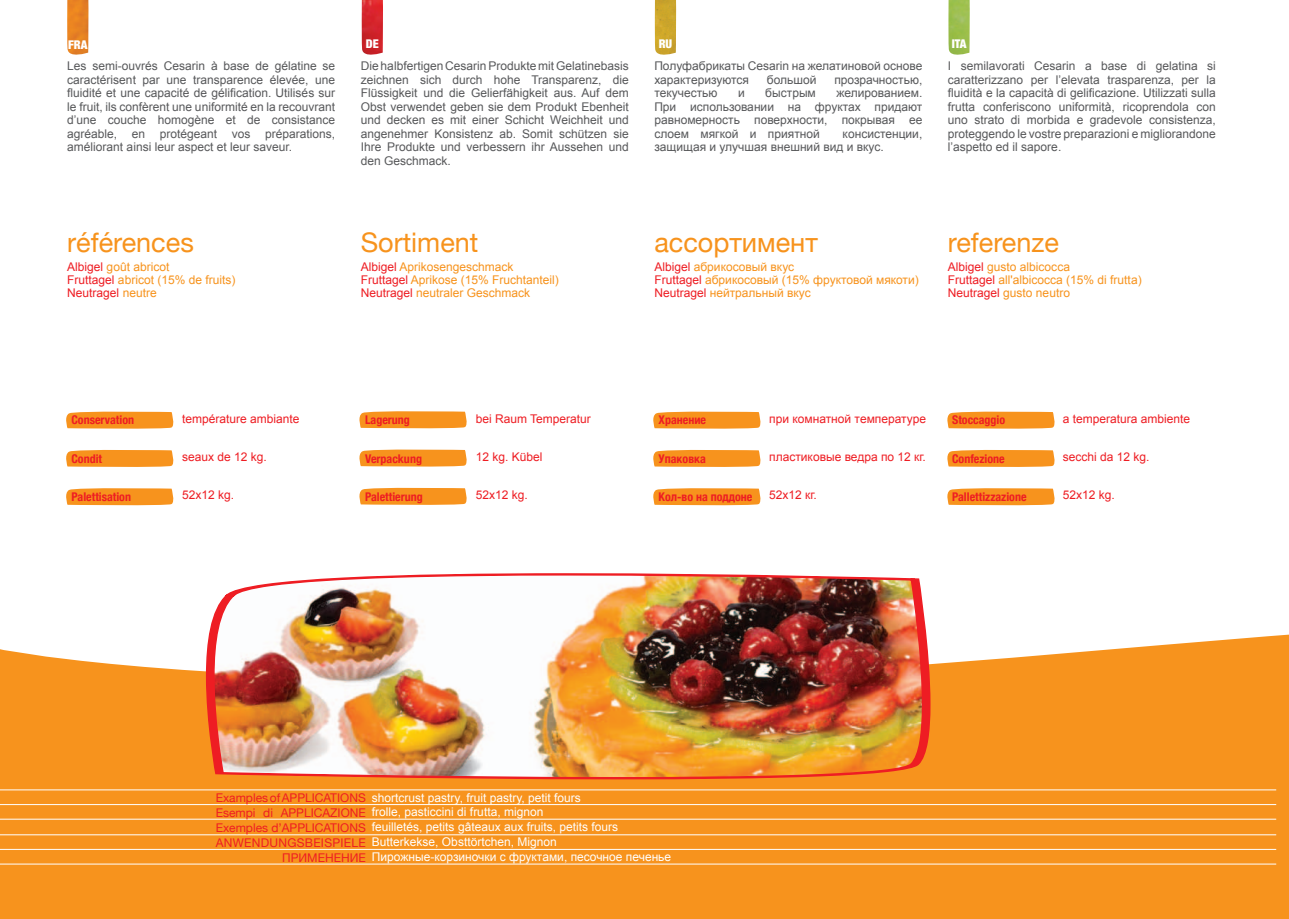
<style>
.page{position:relative;width:1289px;height:919px;background:#fff}
.page>*{position:absolute;margin:0;border:0;box-sizing:border-box;transform-origin:0 0}
.t1{font:27px "Helvetica Neue";color:#f7931d}
.t2{font:12px/13.5px "Arial";color:#57585a;text-align:justify}
.t3{font:12px/12.8px "Arial";color:#f7931d}
.t4{font:12px/14.7px "Arial";color:#fff}
.t5{font:12px "Arial";color:#ee1d23}
.t6{font:700 condensed 12px "Helvetica Neue";color:#ee1d23}
.t7{font:12px/15px "Helvetica Neue";color:#ee1d23;text-align:right}
.t8{font:900 condensed 12px "Helvetica Neue";color:#fff}
.s1{color:#ee1d23}
</style>
<div class="page">
<img style="left:67px;top:0;width:22px;height:55px">
<img style="left:361px;top:0;width:22px;height:55px">
<img style="left:654px;top:0;width:22px;height:55px">
<img style="left:948px;top:0;width:22px;height:55px">
<svg style="left:66px;top:449px;width:108px;height:18px;background:#f79d33"></svg>
<svg style="left:66px;top:488px;width:108px;height:18px;background:#f79d34"></svg>
<svg style="left:66px;top:411px;width:108px;height:18px;background:#f79d34"></svg>
<svg style="left:359px;top:449px;width:108px;height:18px;background:#f79d34"></svg>
<svg style="left:359px;top:487px;width:108px;height:18px;background:#f79d33"></svg>
<svg style="left:359px;top:411px;width:108px;height:18px;background:#f79d34"></svg>
<svg style="left:947px;top:449px;width:108px;height:18px;background:#f79d33"></svg>
<svg style="left:947px;top:488px;width:108px;height:18px;background:#f79d34"></svg>
<svg style="left:947px;top:411px;width:108px;height:18px;background:#f79d34"></svg>
<svg style="left:653px;top:449px;width:108px;height:18px;background:#f79d33"></svg>
<svg style="left:653px;top:488px;width:108px;height:18px;background:#f79d34"></svg>
<svg style="left:653px;top:411px;width:108px;height:18px;background:#f79d34"></svg>
<svg style="left:0;top:634px;width:1288px;height:284px;background:#f79929"></svg>
<img style="left:205px;top:573px;width:726px;height:207px">
<hr style="left:0;top:818px;width:1276px;height:1px;background:#fff">
<hr style="left:0;top:789px;width:1276px;height:1px;background:#fff">
<hr style="left:0;top:804px;width:1276px;height:1px;background:#fff">
<hr style="left:0;top:834px;width:1276px;height:1px;background:#fff">
<hr style="left:0;top:849px;width:1276px;height:1px;background:#fff">
<hr style="left:0;top:863px;width:1276px;height:1px;background:#fff">
<p class="t8" style="left:68px;top:37px;width:21px">FRA</p>
<p class="t8" style="left:366px;top:36px;width:14px">DE</p>
<p class="t8" style="left:658px;top:36px;width:15px">RU</p>
<p class="t8" style="left:951px;top:37px;width:16px">ITA</p>
<p class="t2" style="left:67px;top:59px;width:269px">Les semi-ouvrés Cesarin à base de gélatine se caractérisent par une transparence élevée, une fluidité et une capacité de gélification. Utilisés sur le fruit, ils confèrent une uniformité en la recouvrant d’une couche homogène et de consistance agréable, en protégeant vos préparations, améliorant ainsi leur aspect et leur saveur.</p>
<p class="t2" style="left:361px;top:59px;width:269px">Die halbfertigen Cesarin Produkte mit Gelatinebasis zeichnen sich durch hohe Transparenz, die Flüssigkeit und die Gelierfähigkeit aus. Auf dem Obst verwendet geben sie dem Produkt Ebenheit und decken es mit einer Schicht Weichheit und angenehmer Konsistenz ab. Somit schützen sie Ihre Produkte und verbessern ihr Aussehen und den Geschmack.</p>
<p class="t2" style="left:654px;top:59px;width:269px">Полуфабрикаты Cesarin на желатиновой основе характеризуются</p>
<p class="t2" style="left:947px;top:59px;width:269px">I semilavorati Cesarin a base di gelatina si caratterizzano per l’elevata trasparenza, per la fluidità e la capacità di gelificazione. Utilizzati sulla frutta conferiscono uniformità, ricoprendola con uno strato di morbida e gradevole consistenza, proteggendo le vostre preparazioni e migliorandone l’aspetto ed il sapore.</p>
<p class="t2" style="left:767px;top:73px;width:51px">большой</p>
<p class="t2" style="left:834px;top:73px;width:89px">прозрачностью,</p>
<p class="t2" style="left:654px;top:86px;width:65px">текучестью</p>
<p class="t2" style="left:738px;top:86px;width:8px">и</p>
<p class="t2" style="left:765px;top:86px;width:52px">быстрым</p>
<p class="t2" style="left:654px;top:86px;width:269px;text-indent:182px">желированием.<br>При использовании на фруктах придают равномерность поверхности, покрывая ее слоем мягкой и приятной</p>
<p class="t2" style="left:654px;top:127px;width:269px;text-indent:188px">консистенции, защищая и улучшая внешний вид и вкус.</p>
<h1 class="t1" style="left:67px;top:226px;width:128px">références</h1>
<p class="t3" style="left:67px;top:261px;width:170px"><span class="s1">Albigel</span> goût abricot<br><span class="s1">Fruttagel</span> abricot (15% de fruits)<br><span class="s1">Neutragel</span> neutre</p>
<h1 class="t1" style="left:361px;top:226px;width:119px">Sortiment</h1>
<p class="t3" style="left:361px;top:261px;width:200px"><span class="s1">Albigel</span> Aprikosengeschmack<br><span class="s1">Fruttagel</span> Aprikose (15% Fruchtanteil)<br><span class="s1">Neutragel</span> neutraler Geschmack</p>
<h1 class="t1" style="left:654px;top:226px;width:165px">ассортимент</h1>
<p class="t3" style="left:654px;top:261px;width:266px"><span class="s1">Albigel</span> абрикосовый вкус<br><span class="s1">Fruttagel</span> абрикосовый (15% фруктовой мякоти)<br><span class="s1">Neutragel</span> нейтральный вкус</p>
<h1 class="t1" style="left:947px;top:226px;width:112px">referenze</h1>
<p class="t3" style="left:947px;top:261px;width:195px"><span class="s1">Albigel</span> gusto albicocca<br><span class="s1">Fruttagel</span> all'albicocca (15% di frutta)<br><span class="s1">Neutragel</span> gusto neutro</p>
<p class="t6" style="left:72px;top:412px;width:64px">Conservation</p>
<p class="t5" style="left:182px;top:410px;width:119px">température ambiante</p>
<p class="t6" style="left:365px;top:412px;width:46px">Lagerung</p>
<p class="t5" style="left:475px;top:410px;width:117px">bei Raum Temperatur</p>
<p class="t6" style="left:658px;top:412px;width:49px">Хранение</p>
<p class="t5" style="left:769px;top:410px;width:158px">при комнатной температуре</p>
<p class="t6" style="left:952px;top:412px;width:55px">Stoccaggio</p>
<p class="t5" style="left:1062px;top:410px;width:129px">a temperatura ambiente</p>
<p class="t6" style="left:72px;top:451px;width:32px">Condit</p>
<p class="t5" style="left:182px;top:449px;width:86px">seaux de 12 kg.</p>
<p class="t6" style="left:365px;top:451px;width:58px">Verpackung</p>
<p class="t5" style="left:475px;top:449px;width:68px">12 kg. Kübel</p>
<p class="t6" style="left:658px;top:451px;width:49px">Упаковка</p>
<p class="t5" style="left:769px;top:449px;width:158px">пластиковые ведра по 12 кг.</p>
<p class="t6" style="left:952px;top:451px;width:54px">Confezione</p>
<p class="t5" style="left:1062px;top:449px;width:88px">secchi da 12 kg.</p>
<p class="t6" style="left:72px;top:489px;width:61px">Palettisation</p>
<p class="t5" style="left:182px;top:487px;width:54px">52x12 kg.</p>
<p class="t6" style="left:365px;top:489px;width:59px">Palettierung</p>
<p class="t5" style="left:475px;top:487px;width:54px">52x12 kg.</p>
<p class="t6" style="left:658px;top:489px;width:95px">Кол-во на поддоне</p>
<p class="t5" style="left:769px;top:487px;width:49px">52x12 кг.</p>
<p class="t6" style="left:952px;top:489px;width:76px">Pallettizzazione</p>
<p class="t5" style="left:1062px;top:487px;width:54px">52x12 kg.</p>
<p class="t4" style="left:372px;top:790px;width:301px">shortcrust pastry, fruit pastry, petit fours<br>frolle, pasticcini di frutta, mignon<br>feuilletés, petits gâteaux aux fruits, petits fours Butterkekse, Obsttörtchen, Mignon Пирожные-корзиночки с фруктами, песочное печенье</p>
<p class="t7" style="left:216px;top:789px;width:152px">Examples of APPLICATIONS<br>Esempi di APPLICAZIONE<br>Exemples d’APPLICATIONS<br>ANWENDUNGSBEISPIELE<br>ПРИМЕНЕНИЕ</p>
</div>
